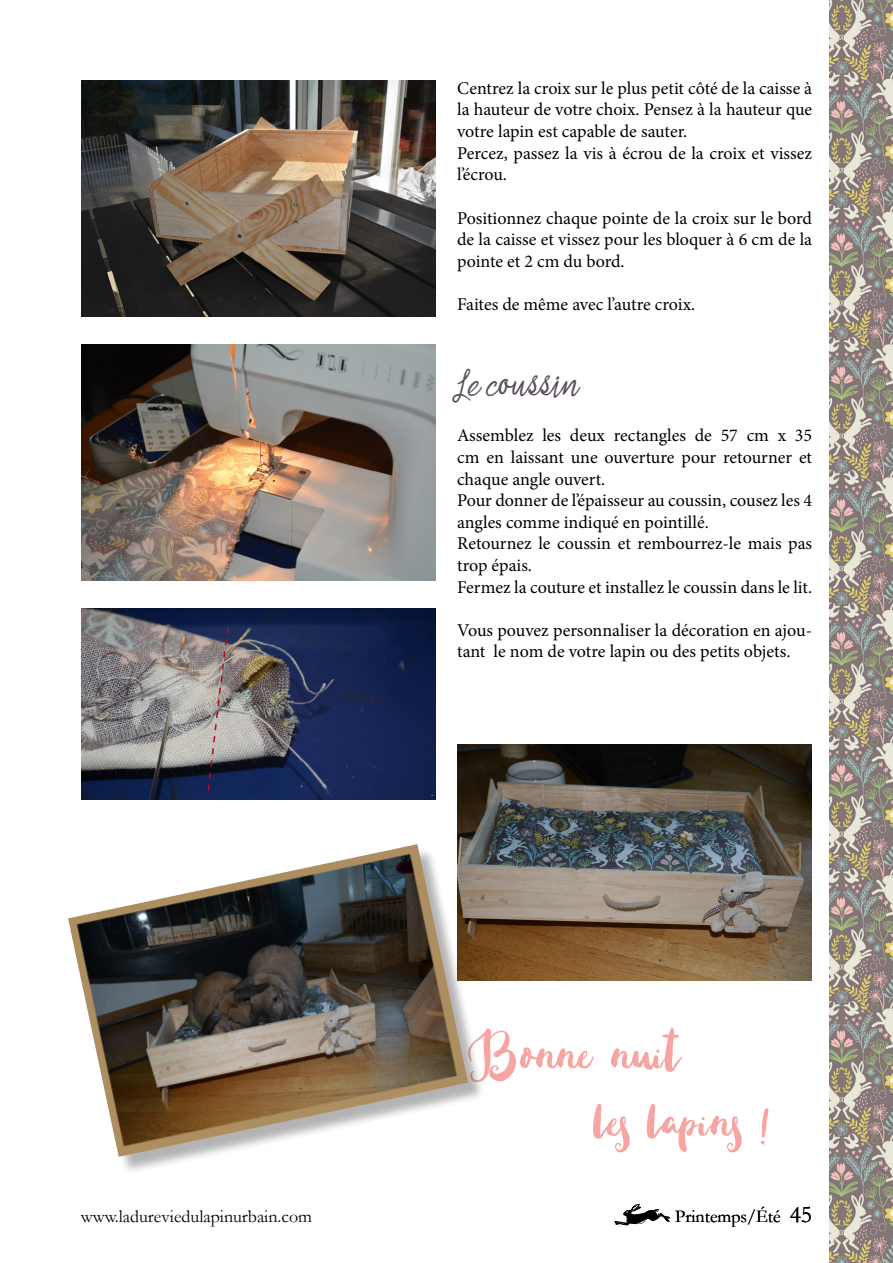
<style>
.page{position:relative;width:893px;height:1263px;background:#fff}
.page>*{position:absolute;margin:0;border:0;box-sizing:border-box;transform-origin:0 0}
.t1{font:75px/67.5px "Sweetgrass Script";letter-spacing:-.04em;color:#f7a5a2}
.t2{font:37.5px "Mutiara";color:#574d5c}
.t3{font:18px/21.6px "Minion Pro";color:#000}
.t4{font:18px "Garamond";color:#000}
.s1{font-size:24px}
</style>
<div class="page">
<img style="left:829px;top:0;width:64px;height:1263px">
<img style="left:81px;top:81px;width:354px;height:236px">
<img style="left:81px;top:345px;width:354px;height:236px">
<img style="left:81px;top:608px;width:354px;height:192px">
<img style="left:458px;top:745px;width:354px;height:236px">
<svg style="left:207px;top:626px;width:23px;height:166px;background:#827c83"></svg>
<div style="left:71px;top:847px;width:415px;height:328px;background:#000;opacity:.3"></div>
<img style="left:68px;top:844px;width:400px;height:313px">
<svg style="left:614px;top:1204px;width:56px;height:21px"></svg>
<p class="t3" style="left:457px;top:77px;width:357px">Centrez la croix sur le plus petit côté de la caisse à la hauteur de votre choix. Pensez à la hauteur que votre lapin est capable de sauter.<br>Percez, passez la vis à écrou de la croix et vissez l’écrou.</p>
<p class="t3" style="left:457px;top:207px;width:357px;text-align:justify">Positionnez chaque pointe de la croix sur le bord de la caisse et vissez pour les bloquer à 6 cm de la pointe et 2 cm du bord.</p>
<p class="t3" style="left:457px;top:293px;width:240px">Faites de même avec l’autre croix.</p>
<h2 class="t2" style="left:457px;top:363px;width:122px">Le coussin</h2>
<p class="t3" style="left:457px;top:425px;width:357px">Assemblez les deux rectangles de 57 cm x 35 cm en laissant une ouverture pour retourner et chaque angle ouvert.<br>Pour donner de l’épaisseur au coussin, cousez les 4 angles comme indiqué en pointillé.<br>Retournez le coussin et rembourrez-le mais pas trop épais.<br>Fermez la couture et installez le coussin dans le lit.</p>
<p class="t3" style="left:457px;top:619px;width:357px">Vous pouvez personnaliser la décoration en ajou&shy;tant le nom de votre lapin ou des petits objets.</p>
<p class="t4" style="left:81px;top:1204px;width:233px">www.ladureviedulapinurbain.com</p>
<h1 class="t1" style="left:593px;top:1027px;width:172px;text-indent:-125px">Bonne nuit<br>les lapins !</h1>
<p class="t4" style="left:675px;top:1204px;width:138px">Printemps/Été <span class="s1">45</span></p>
</div>
